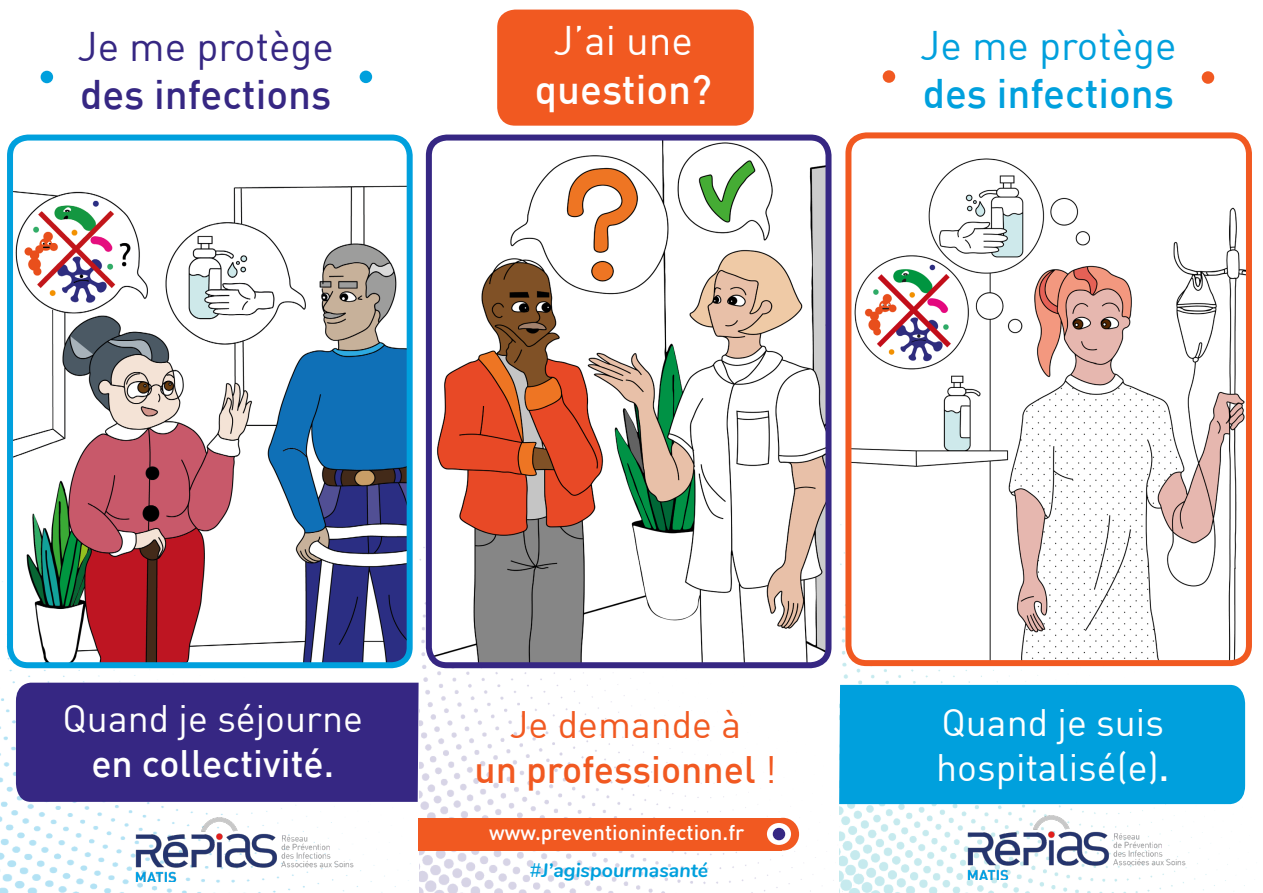
<style>
.page{position:relative;width:1263px;height:893px;background:#fff}
.page>*{position:absolute;margin:0;border:0;box-sizing:border-box;transform-origin:0 0}
.t1{font:500 40.5px/48.6px "DIN";color:#362783}
.t2{font:500 40.5px/48.6px "DIN";color:#00a0dd}
.t3{font:500 40.5px/48.6px "DIN";color:#fff;text-align:center}
.t4{font:37.5px/45px "DIN";color:#fff;text-align:center}
.t5{font:500 37.5px/45px "DIN";color:#f15921;text-align:center}
.t6{font:500 21px "DIN";color:#fff}
.t7{font:italic 700 19.5px "Nunito";color:#00a0dd}
.s1{font-weight:400}
.s2{font-weight:500}
.s3{font-weight:400;font-style:normal}
</style>
<div class="page">
<img style="left:0;top:521px;width:834px;height:372px">
<div style="left:16px;top:683px;width:403px;height:119px;background:#362783"></div>
<img style="left:839px;top:524px;width:407px;height:369px">
<div style="left:839px;top:685px;width:406px;height:119px;background:#00a0dd"></div>
<img style="left:10px;top:185px;width:400px;height:480px">
<div style="left:7px;top:135px;width:406px;height:533px;border:6px solid #00a0dd;border-radius:18px"></div>
<div style="left:418px;top:818px;width:364px;height:32px;background:#f15921"></div>
<div style="left:767px;top:818px;width:32px;height:32px;background:#f15921;border-radius:50%"></div>
<div style="left:497px;top:10px;width:257px;height:116px;background:#f15921;border-radius:18px"></div>
<img style="left:848px;top:139px;width:398px;height:524px">
<div style="left:845px;top:132px;width:407px;height:534px;border:6px solid #f15921;border-radius:18px"></div>
<img style="left:429px;top:142px;width:399px;height:523px">
<div style="left:426px;top:135px;width:405px;height:533px;border:6px solid #362783;border-radius:18px"></div>
<img style="left:945px;top:807px;width:249px;height:72px">
<svg style="left:767px;top:823px;width:24px;height:22px"></svg>
<div style="left:773px;top:829px;width:11px;height:10px;background:#362783;border-radius:50%"></div>
<div style="left:773px;top:828px;width:12px;height:12px;border:2px solid #362783;border-radius:50%"></div>
<div style="left:41px;top:71px;width:12px;height:12px;background:#00a0dd;border-radius:50%"></div>
<div style="left:360px;top:71px;width:12px;height:12px;background:#00a0dd;border-radius:50%"></div>
<div style="left:883px;top:70px;width:12px;height:13px;background:#f15921;border-radius:50%"></div>
<div style="left:1202px;top:71px;width:12px;height:13px;background:#f15921;border-radius:50%"></div>
<img style="left:113px;top:809px;width:250px;height:72px">
<p class="t3" style="left:535px;top:15px;width:179px"><span class="s1">J’ai une </span>question?</p>
<p class="t1" style="left:77px;top:20px;width:258px"><span class="s1">Je me protège </span>des infections</p>
<p class="t2" style="left:920px;top:19px;width:258px"><span class="s1">Je me protège </span>des infections</p>
<p class="t4" style="left:63px;top:695px;width:302px">Quand je séjourne <span class="s2">en collectivité.</span></p>
<p class="t5" style="left:474px;top:701px;width:304px"><span class="s1">Je demande à<br></span>un professionnel <span class="s1">!</span></p>
<p class="t4" style="left:936px;top:699px;width:235px;text-align:left">Quand je suis hospitalisé(e)<span class="s2">.</span></p>
<p class="t6" style="left:489px;top:819px;width:257px">www.preventioninfection.fr</p>
<p class="t7" style="left:530px;top:856px;width:180px"><span class="s3">#</span>J’agispourmasanté</p>
</div>
